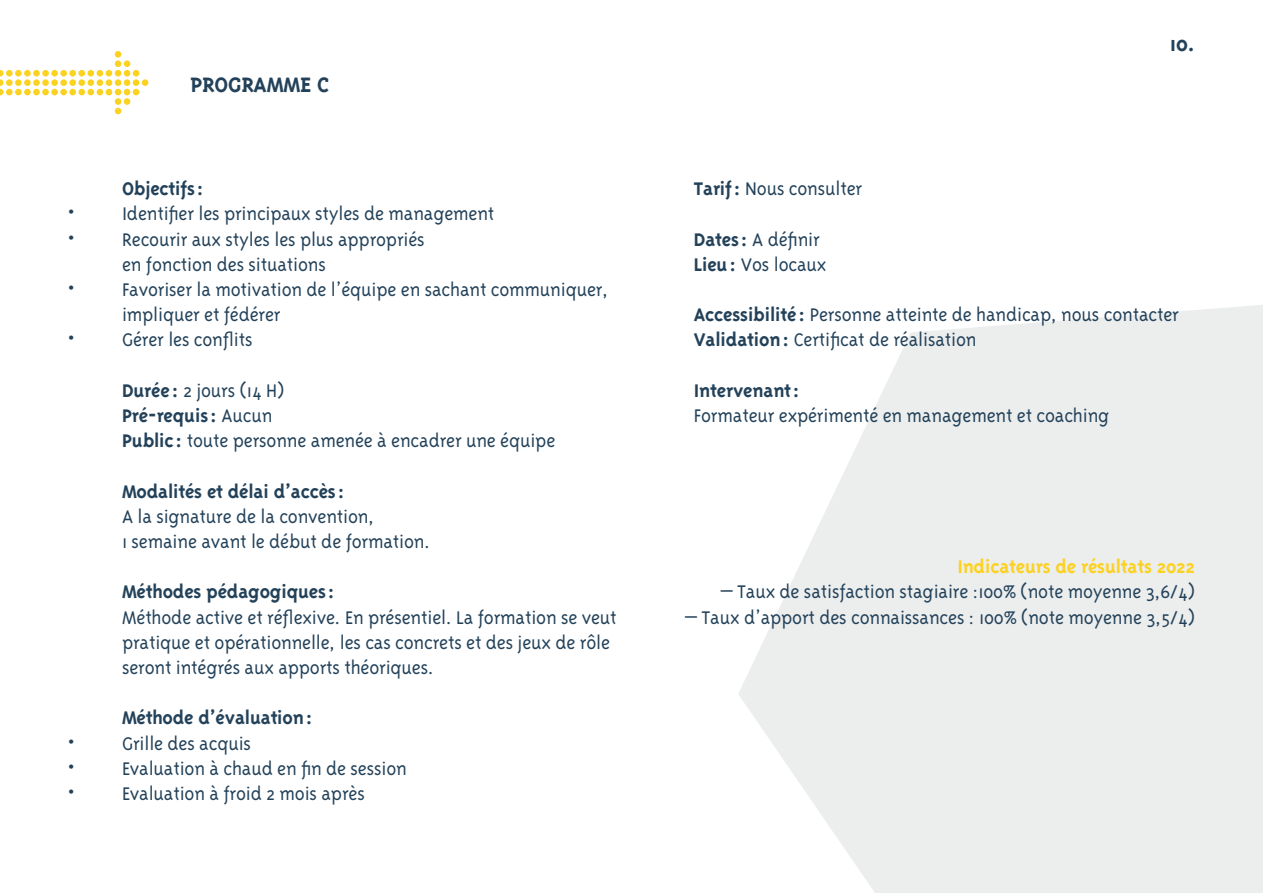
<style>
.page{position:relative;width:1263px;height:893px;background:#fff}
.page>*{position:absolute;margin:0;border:0;box-sizing:border-box;transform-origin:0 0}
.t1{font:700 24px "Triplex Serif";color:#23425a}
.t2{font:700 24px "Triplex";color:#23425a}
.t3{font:300 21px/25.2px "Triplex";letter-spacing:-.01em;color:#23425a}
.t4{font:700 21px "Triplex";letter-spacing:-.01em;color:#23425a}
.t5{font:700 21px "Triplex";letter-spacing:-.01em;color:#fcd221}
.s1{font-weight:700}
</style>
<div class="page">
<svg style="left:738px;top:305px;width:525px;height:588px;fill:#eceded"></svg>
<div style="left:115px;top:51px;width:6px;height:7px;background:#fcd221;border-radius:50%"></div>
<div style="left:115px;top:60px;width:6px;height:7px;background:#fcd221;border-radius:50%"></div>
<div style="left:115px;top:70px;width:6px;height:7px;background:#fcd221;border-radius:50%"></div>
<div style="left:115px;top:79px;width:6px;height:7px;background:#fcd221;border-radius:50%"></div>
<div style="left:115px;top:98px;width:6px;height:7px;background:#fcd221;border-radius:50%"></div>
<svg style="left:115px;top:108px;width:6px;height:6px"></svg>
<div style="left:124px;top:60px;width:6px;height:7px;background:#fcd221;border-radius:50%"></div>
<div style="left:124px;top:70px;width:6px;height:7px;background:#fcd221;border-radius:50%"></div>
<div style="left:124px;top:79px;width:6px;height:7px;background:#fcd221;border-radius:50%"></div>
<div style="left:106px;top:70px;width:6px;height:7px;background:#fcd221;border-radius:50%"></div>
<div style="left:106px;top:79px;width:6px;height:7px;background:#fcd221;border-radius:50%"></div>
<div style="left:97px;top:70px;width:6px;height:7px;background:#fcd221;border-radius:50%"></div>
<div style="left:97px;top:79px;width:6px;height:7px;background:#fcd221;border-radius:50%"></div>
<div style="left:88px;top:70px;width:6px;height:7px;background:#fcd221;border-radius:50%"></div>
<div style="left:88px;top:79px;width:6px;height:7px;background:#fcd221;border-radius:50%"></div>
<div style="left:78px;top:70px;width:7px;height:7px;background:#fcd221;border-radius:50%"></div>
<div style="left:78px;top:79px;width:7px;height:7px;background:#fcd221;border-radius:50%"></div>
<div style="left:78px;top:89px;width:7px;height:6px;background:#fcd221;border-radius:50%"></div>
<div style="left:69px;top:70px;width:7px;height:7px;background:#fcd221;border-radius:50%"></div>
<div style="left:69px;top:79px;width:7px;height:7px;background:#fcd221;border-radius:50%"></div>
<div style="left:69px;top:89px;width:7px;height:6px;background:#fcd221;border-radius:50%"></div>
<div style="left:60px;top:70px;width:7px;height:7px;background:#fcd221;border-radius:50%"></div>
<div style="left:60px;top:79px;width:7px;height:7px;background:#fcd221;border-radius:50%"></div>
<div style="left:60px;top:89px;width:7px;height:6px;background:#fcd221;border-radius:50%"></div>
<div style="left:51px;top:70px;width:7px;height:7px;background:#fcd221;border-radius:50%"></div>
<div style="left:51px;top:79px;width:7px;height:7px;background:#fcd221;border-radius:50%"></div>
<div style="left:51px;top:89px;width:7px;height:6px;background:#fcd221;border-radius:50%"></div>
<div style="left:42px;top:70px;width:7px;height:7px;background:#fcd221;border-radius:50%"></div>
<div style="left:42px;top:79px;width:7px;height:7px;background:#fcd221;border-radius:50%"></div>
<div style="left:42px;top:89px;width:7px;height:6px;background:#fcd221;border-radius:50%"></div>
<div style="left:33px;top:70px;width:7px;height:7px;background:#fcd221;border-radius:50%"></div>
<div style="left:33px;top:79px;width:7px;height:7px;background:#fcd221;border-radius:50%"></div>
<div style="left:33px;top:89px;width:7px;height:6px;background:#fcd221;border-radius:50%"></div>
<div style="left:24px;top:70px;width:7px;height:7px;background:#fcd221;border-radius:50%"></div>
<div style="left:24px;top:79px;width:7px;height:7px;background:#fcd221;border-radius:50%"></div>
<div style="left:24px;top:89px;width:7px;height:6px;background:#fcd221;border-radius:50%"></div>
<div style="left:15px;top:70px;width:7px;height:7px;background:#fcd221;border-radius:50%"></div>
<div style="left:15px;top:79px;width:7px;height:7px;background:#fcd221;border-radius:50%"></div>
<div style="left:15px;top:89px;width:7px;height:6px;background:#fcd221;border-radius:50%"></div>
<div style="left:6px;top:70px;width:7px;height:7px;background:#fcd221;border-radius:50%"></div>
<div style="left:6px;top:79px;width:7px;height:7px;background:#fcd221;border-radius:50%"></div>
<div style="left:6px;top:89px;width:7px;height:6px;background:#fcd221;border-radius:50%"></div>
<svg style="left:0;top:70px;width:4px;height:25px"></svg>
<div style="left:124px;top:98px;width:6px;height:7px;background:#fcd221;border-radius:50%"></div>
<div style="left:133px;top:70px;width:6px;height:7px;background:#fcd221;border-radius:50%"></div>
<div style="left:133px;top:79px;width:6px;height:7px;background:#fcd221;border-radius:50%"></div>
<svg style="left:88px;top:89px;width:51px;height:6px"></svg>
<div style="left:142px;top:79px;width:6px;height:7px;background:#fcd221;border-radius:50%"></div>
<p class="t1" style="left:191px;top:71px;width:140px">PROGRAMME C</p>
<p class="t4" style="left:122px;top:177px;width:83px">Objectifs:</p>
<p class="t3" style="left:68px;top:201px;width:428px">• Identifier les principaux styles de management</p>
<p class="t3" style="left:122px;top:226px;width:304px;text-indent:-54px">• Recourir aux styles les plus appropriés en fonction des situations</p>
<p class="t3" style="left:122px;top:277px;width:488px;text-indent:-54px">• Favoriser la motivation de l’équipe en sachant communiquer, impliquer et fédérer</p>
<p class="t3" style="left:68px;top:327px;width:186px">• Gérer les conflits</p>
<p class="t3" style="left:122px;top:377px;width:435px"><span class="s1">Durée:</span> 2 jours (14 H)<br><span class="s1">Pré-requis:</span> Aucun<br><span class="s1">Public:</span> toute personne amenée à encadrer une équipe</p>
<p class="t4" style="left:122px;top:479px;width:224px">Modalités et délai d’accès:</p>
<p class="t3" style="left:122px;top:503px;width:310px">A la signature de la convention,<br>1 semaine avant le début de formation.</p>
<p class="t4" style="left:122px;top:580px;width:214px">Méthodes pédagogiques:</p>
<p class="t3" style="left:122px;top:604px;width:496px">Méthode active et réflexive. En présentiel. La formation se veut pratique et opérationnelle, les cas concrets et des jeux de rôle seront intégrés aux apports théoriques.</p>
<p class="t4" style="left:122px;top:706px;width:192px">Méthode d’évaluation:</p>
<p class="t3" style="left:68px;top:730px;width:185px">• Grille des acquis</p>
<p class="t3" style="left:68px;top:755px;width:340px">• Evaluation à chaud en fin de session</p>
<p class="t3" style="left:68px;top:781px;width:298px">• Evaluation à froid 2 mois après</p>
<p class="t2" style="left:1170px;top:30px;width:27px">10.</p>
<p class="t3" style="left:694px;top:176px;width:170px"><span class="s1">Tarif:</span> Nous consulter</p>
<p class="t3" style="left:694px;top:226px;width:134px"><span class="s1">Dates:</span> A définir<br><span class="s1">Lieu:</span> Vos locaux</p>
<p class="t3" style="left:694px;top:302px;width:486px"><span class="s1">Accessibilité:</span> Personne atteinte de handicap, nous contacter<br><span class="s1">Validation:</span> Certificat de réalisation</p>
<p class="t4" style="left:694px;top:378px;width:107px">Intervenant:</p>
<p class="t3" style="left:694px;top:403px;width:417px">Formateur expérimenté en management et coaching</p>
<p class="t5" style="left:957px;top:555px;width:239px">Indicateurs de résultats 2022</p>
<p class="t3" style="left:721px;top:579px;width:476px">– Taux de satisfaction stagiaire :100% (note moyenne 3,6/4)</p>
<p class="t3" style="left:685px;top:604px;width:511px">– Taux d’apport des connaissances : 100% (note moyenne 3,5/4)</p>
</div>
